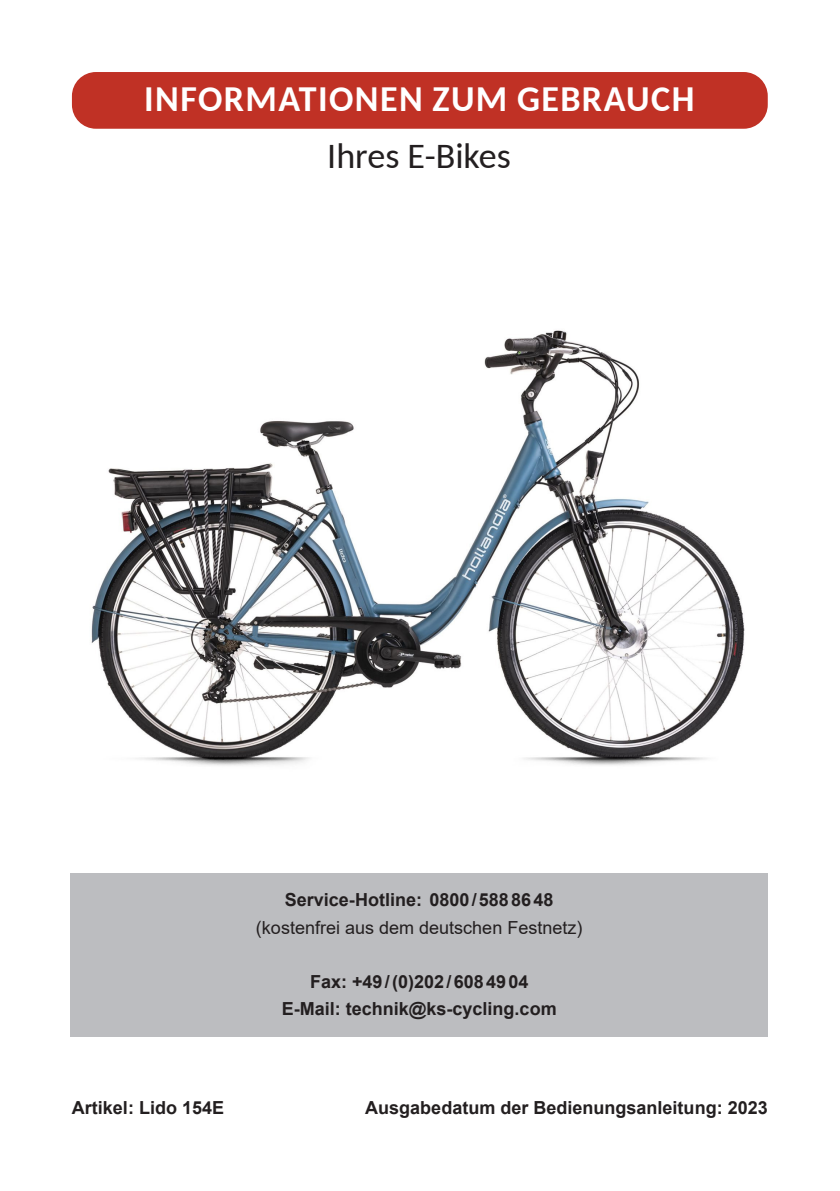
<style>
.page{position:relative;width:840px;height:1191px;background:#fff}
.page>*{position:absolute;margin:0;border:0;box-sizing:border-box;transform-origin:0 0}
.t1{font:700 36px "Carlito";letter-spacing:.04em;color:#fff}
.t2{font:36px "Carlito";color:#231f20}
.t3{font:700 18px "Arial";color:#231f20}
.t4{font:18px "Arial";color:#231f20}
</style>
<div class="page">
<div style="left:72px;top:72px;width:695px;height:57px;background:#c03125;border-radius:24px"></div>
<div style="left:71px;top:873px;width:696px;height:163px;background:#bcbdc0"></div>
<img style="left:91px;top:330px;width:654px;height:436px">
<p class="t1" style="left:144px;top:74px;width:551px">INFORMATIONEN ZUM GEBRAUCH</p>
<p class="t2" style="left:327px;top:131px;width:185px">Ihres E-Bikes</p>
<p class="t3" style="left:285px;top:887px;width:270px">Service-Hotline: 0800/5888648</p>
<p class="t4" style="left:256px;top:914px;width:328px">(kostenfrei aus dem deutschen Festnetz)</p>
<p class="t3" style="left:310px;top:969px;width:220px">Fax: +49/(0)202/6084904</p>
<p class="t3" style="left:281px;top:996px;width:276px">E-Mail: technik@ks-cycling.com</p>
<p class="t3" style="left:72px;top:1094px;width:154px">Artikel: Lido 154E</p>
<p class="t3" style="left:365px;top:1094px;width:404px">Ausgabedatum der Bedienungsanleitung: 2023</p>
</div>
